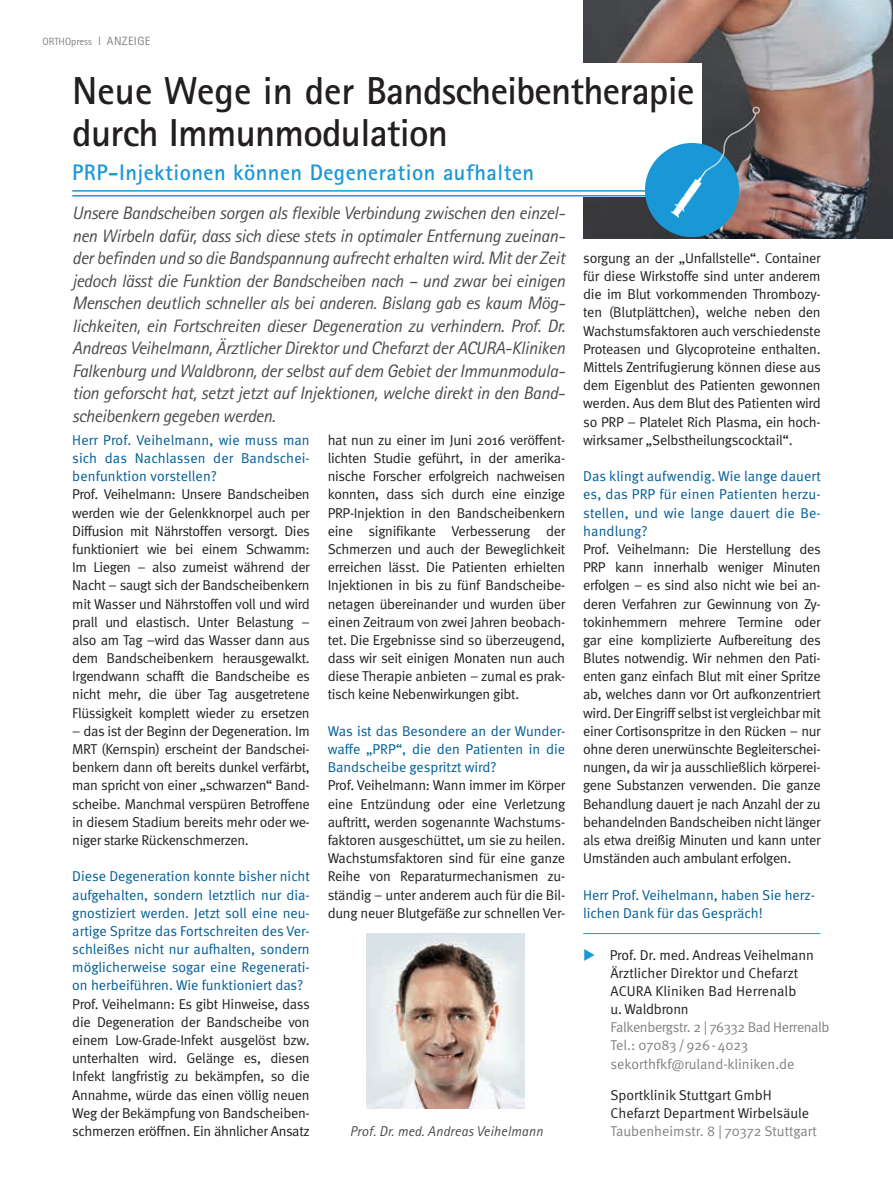
<style>
.page{position:relative;width:893px;height:1191px;background:#fff}
.page>*{position:absolute;margin:0;border:0;box-sizing:border-box;transform-origin:0 0}
.t1{font:700 39px/42px "Rotis Sans Serif";letter-spacing:-.02em;color:#231f20}
.t2{font:700 22.5px "Rotis Sans Serif";letter-spacing:.02em;color:#1a98d6}
.t3{font:italic 18px/22.5px "Rotis Sans Serif";letter-spacing:-.02em;color:#4b4c4d;text-align:justify}
.t4{font:14.25px/18.1px "Meta Normal";letter-spacing:-.02em;color:#231f20;text-align:justify}
.t5{font:14.25px/18.1px "Meta Normal";color:#005d95;text-align:justify}
.t6{font:14.25px/18.1px "Meta Normal";color:#231f20}
.t7{font:14.25px/18.1px "Meta Normal";letter-spacing:-.01em;color:#808285}
.t8{font:italic 14.25px "Rotis Sans Serif";letter-spacing:.01em;color:#4b4c4d}
.t9{font:10.5px "Rotis Sans Serif";color:#808285}
.s1{font-size:12px}
.s2{color:#1a98d6}
</style>
<div class="page">
<img style="left:583px;top:0;width:310px;height:238px">
<hr style="left:583px;top:933px;width:237px;height:1px;background:#1a98d6">
<img style="left:366px;top:933px;width:158px;height:175px">
<div style="left:43px;top:63px;width:659px;height:133px;background:#fff"></div>
<div style="left:645px;top:143px;width:94px;height:94px;background:#1a98d6;border-radius:50%"></div>
<div style="left:752px;top:107px;width:8px;height:7px;border:2px solid #fff;border-radius:50%"></div>
<svg style="left:670px;top:111px;width:87px;height:108px"></svg>
<hr style="left:72px;top:190px;width:612px;height:2px;background:#1a98d6">
<hr style="left:72px;top:195px;width:612px;height:1px;background:#1a98d6">
<p class="t9" style="left:43px;top:35px;width:109px">ORTHOpress <span class="s1">l ANZEIGE</span></p>
<h1 class="t1" style="left:72px;top:69px;width:623px">Neue Wege in der Bandscheibentherapie durch Immunmodulation</h1>
<h2 class="t2" style="left:72px;top:158px;width:463px">PRP-Injektionen können Degeneration aufhalten</h2>
<p class="t3" style="left:72px;top:202px;width:495px">Unsere Bandscheiben sorgen als flexible Verbindung zwischen den einzel&shy;nen Wirbeln dafür, dass sich diese stets in optimaler Entfernung zueinan&shy;der befinden und so die Bandspannung aufrecht erhalten wird. Mit der Zeit jedoch lässt die Funktion der Bandscheiben nach – und zwar bei einigen Menschen deutlich schneller als bei anderen. Bislang gab es kaum Mög&shy;lichkeiten, ein Fortschreiten dieser Degeneration zu verhindern. Prof. Dr.<br>Andreas Veihelmann, Ärztlicher Direktor und Chefarzt der ACURA-Kliniken Falkenburg und Waldbronn, der selbst auf dem Gebiet der Immunmodula&shy;tion geforscht hat, setzt jetzt auf Injektionen, welche direkt in den Band&shy;scheibenkern gegeben werden.</p>
<p class="t5" style="left:72px;top:430px;width:239px">Herr Prof. Veihelmann, wie muss man sich das Nachlassen der Bandschei&shy;benfunktion vorstellen?</p>
<p class="t4" style="left:72px;top:485px;width:239px">Prof. Veihelmann: Unsere Bandscheiben werden wie der Gelenkknorpel auch per Diffusion mit Nährstoffen versorgt. Dies funktioniert wie bei einem Schwamm:<br>Im Liegen – also zumeist während der Nacht – saugt sich der Bandscheibenkern mit Wasser und Nährstoffen voll und wird prall und elastisch. Unter Belastung – also am Tag –wird das Wasser dann aus dem Bandscheibenkern herausgewalkt.<br>Irgendwann schafft die Bandscheibe es nicht mehr, die über Tag ausgetretene Flüssigkeit komplett wieder zu ersetzen</p>
<p class="t4" style="left:72px;top:721px;width:239px">– das ist der Beginn der Degeneration. Im MRT (Kernspin) erscheint der Bandschei&shy;benkern dann oft bereits dunkel verfärbt, man spricht von einer „schwarzen“ Band&shy;scheibe. Manchmal verspüren Betroffene in diesem Stadium bereits mehr oder we&shy;niger starke Rückenschmerzen.</p>
<p class="t5" style="left:72px;top:867px;width:239px">Diese Degeneration konnte bisher nicht aufgehalten, sondern letztlich nur dia&shy;gnostiziert werden. Jetzt soll eine neu&shy;artige Spritze das Fortschreiten des Ver&shy;schleißes nicht nur aufhalten, sondern möglicherweise sogar eine Regenerati&shy;on herbeiführen. Wie funktioniert das?</p>
<p class="t4" style="left:72px;top:994px;width:239px">Prof. Veihelmann: Es gibt Hinweise, dass die Degeneration der Bandscheibe von einem Low-Grade-Infekt ausgelöst bzw. unterhalten wird. Gelänge es, diesen Infekt langfristig zu bekämpfen, so die Annahme, würde das einen völlig neuen Weg der Bekämpfung von Bandscheiben&shy;schmerzen eröffnen. Ein ähnlicher Ansatz</p>
<p class="t4" style="left:583px;top:249px;width:239px">sorgung an der „Unfallstelle“. Container für diese Wirkstoffe sind unter anderem die im Blut vorkommenden Thrombozy&shy;ten (Blutplättchen), welche neben den Wachstumsfaktoren auch verschiedenste Proteasen und Glycoproteine enthalten.<br>Mittels Zentrifugierung können diese aus dem Eigenblut des Patienten gewonnen werden. Aus dem Blut des Patienten wird so PRP – Platelet Rich Plasma, ein hoch&shy;wirksamer „Selbstheilungscocktail“.</p>
<p class="t5" style="left:583px;top:467px;width:239px">Das klingt aufwendig. Wie lange dauert es, das PRP für einen Patienten herzu&shy;stellen, und wie lange dauert die Be&shy;handlung?</p>
<p class="t4" style="left:583px;top:540px;width:239px">Prof. Veihelmann: Die Herstellung des PRP kann innerhalb weniger Minuten erfolgen – es sind also nicht wie bei an&shy;deren Verfahren zur Gewinnung von Zy&shy;tokinhemmern mehrere Termine oder gar eine komplizierte Aufbereitung des Blutes notwendig. Wir nehmen den Pati&shy;enten ganz einfach Blut mit einer Spritze ab, welches dann vor Ort aufkonzentriert wird. Der Eingriff selbst ist vergleichbar mit einer Cortisonspritze in den Rücken – nur ohne deren unerwünschte Begleiterschei&shy;nungen, da wir ja ausschließlich körperei&shy;gene Substanzen verwenden. Die ganze Behandlung dauert je nach Anzahl der zu behandelnden Bandscheiben nicht länger als etwa dreißig Minuten und kann unter Umständen auch ambulant erfolgen.</p>
<p class="t5" style="left:583px;top:885px;width:233px">Herr Prof. Veihelmann, haben Sie herz&shy;lichen Dank für das Gespräch!</p>
<p class="t6" style="left:610px;top:945px;width:205px;text-indent:-27px"><span class="s2">◆</span> Prof. Dr. med. Andreas Veihelmann<br>Ärztlicher Direktor und Chefarzt<br>ACURA Kliniken Bad Herrenalb<br>u. Waldbronn</p>
<p class="t7" style="left:610px;top:1018px;width:221px">Falkenbergstr. 2 | 76332 Bad Herrenalb<br>Tel.: 07083/926-4023 sekorthfkf@ruland-kliniken.de</p>
<p class="t6" style="left:610px;top:1085px;width:200px">Sportklinik Stuttgart GmbH<br>Chefarzt Department Wirbelsäule</p>
<p class="t4" style="left:328px;top:430px;width:239px">hat nun zu einer im Juni 2016 veröffent&shy;lichten Studie geführt, in der amerika&shy;nische Forscher erfolgreich nachweisen konnten, dass sich durch eine einzige PRP-Injektion in den Bandscheibenkern eine signifikante Verbesserung der Schmerzen und auch der Beweglichkeit erreichen lässt. Die Patienten erhielten Injektionen in bis zu fünf Bandscheibe&shy;netagen übereinander und wurden über einen Zeitraum von zwei Jahren beobach&shy;tet. Die Ergebnisse sind so überzeugend, dass wir seit einigen Monaten nun auch diese Therapie anbieten – zumal es prak&shy;tisch keine Nebenwirkungen gibt.</p>
<p class="t5" style="left:328px;top:721px;width:239px">Was ist das Besondere an der Wunder&shy;waffe „PRP“, die den Patienten in die Bandscheibe gespritzt wird?</p>
<p class="t4" style="left:328px;top:776px;width:239px">Prof. Veihelmann: Wann immer im Körper eine Entzündung oder eine Verletzung auftritt, werden sogenannte Wachstums&shy;faktoren ausgeschüttet, um sie zu heilen.<br>Wachstumsfaktoren sind für eine ganze Reihe von Reparaturmechanismen zu&shy;ständig – unter anderem auch für die Bil&shy;dung neuer Blutgefäße zur schnellen Ver-</p>
<p class="t8" style="left:350px;top:1122px;width:195px">Prof. Dr. med. Andreas Veihelmann</p>
<p class="t7" style="left:610px;top:1121px;width:208px">Taubenheimstr. 8 | 70372 Stuttgart</p>
</div>
